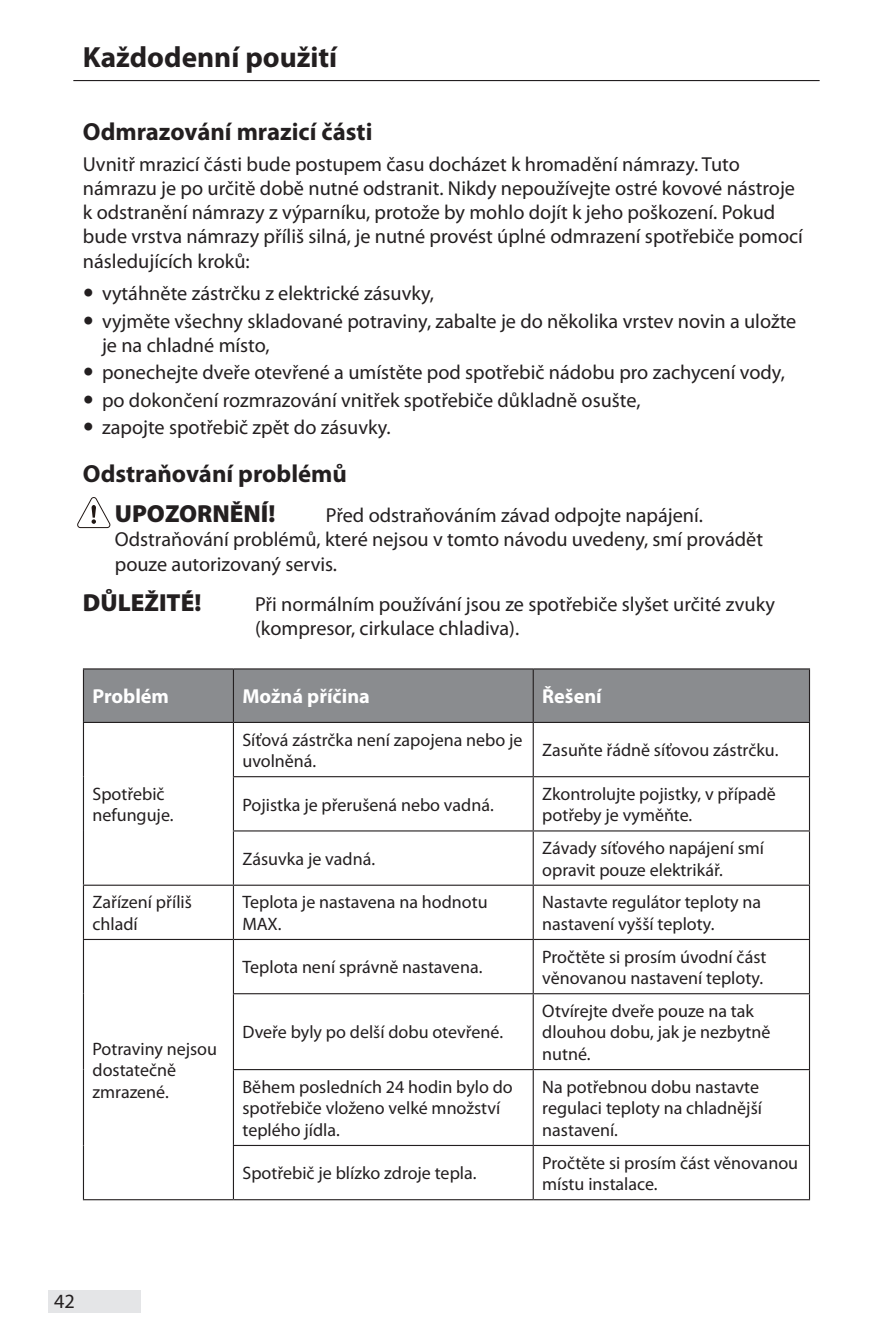
<style>
.page{position:relative;width:893px;height:1340px;background:#fff}
.page>*{position:absolute;margin:0;border:0;box-sizing:border-box;transform-origin:0 0}
.t1{font:700 29.25px "Myriad Pro";color:#231f20}
.NADP_01{font:700 24.75px "Myriad Pro";color:#231f20}
.CAUTION{font:900 24.75px "Myriad Pro";color:#231f20}
.IMPORTANT{font:900 24.75px "Myriad Pro";color:#231f20}
.txt{font:20.25px/24.3px "Myriad Pro";color:#231f20}
.CAUTION-2{font:20.25px/24.3px "Myriad Pro";color:#231f20}
.IMPORTANT-2{font:20.25px/24.3px "Myriad Pro";color:#231f20}
.txt_B_white{font:700 20.25px "Myriad Pro";color:#fff}
.txt_TAB{font:18px/21.6px "Myriad Pro";color:#231f20}
</style>
<div class="page">
<div style="left:48px;top:1290px;width:93px;height:22px;background:#e4e5e7"></div>
<hr style="left:73px;top:80px;width:747px;height:1px;background:#231f20">
<div style="left:84px;top:669px;width:725px;height:53px;background:#8a8c8f"></div>
<hr style="left:83px;top:668px;width:150px;height:1px;background:#231f20">
<hr style="left:83px;top:669px;width:1px;height:53px;background:#231f20">
<hr style="left:233px;top:668px;width:300px;height:1px;background:#231f20">
<hr style="left:233px;top:669px;width:1px;height:53px;background:#231f20">
<hr style="left:533px;top:668px;width:277px;height:1px;background:#231f20">
<hr style="left:533px;top:669px;width:1px;height:53px;background:#231f20">
<hr style="left:809px;top:669px;width:1px;height:53px;background:#231f20">
<hr style="left:83px;top:722px;width:150px;height:1px;background:#231f20">
<hr style="left:83px;top:723px;width:1px;height:53px;background:#231f20">
<hr style="left:233px;top:722px;width:300px;height:1px;background:#231f20">
<hr style="left:233px;top:723px;width:1px;height:53px;background:#231f20">
<hr style="left:533px;top:722px;width:277px;height:1px;background:#231f20">
<hr style="left:533px;top:723px;width:1px;height:53px;background:#231f20">
<hr style="left:809px;top:723px;width:1px;height:53px;background:#231f20">
<hr style="left:83px;top:776px;width:1px;height:55px;background:#231f20">
<hr style="left:233px;top:776px;width:300px;height:1px;background:#231f20">
<hr style="left:233px;top:777px;width:1px;height:53px;background:#231f20">
<hr style="left:533px;top:776px;width:277px;height:1px;background:#231f20">
<hr style="left:533px;top:777px;width:1px;height:53px;background:#231f20">
<hr style="left:809px;top:777px;width:1px;height:53px;background:#231f20">
<hr style="left:83px;top:831px;width:1px;height:53px;background:#231f20">
<hr style="left:233px;top:830px;width:300px;height:1px;background:#231f20">
<hr style="left:233px;top:831px;width:1px;height:53px;background:#231f20">
<hr style="left:533px;top:830px;width:277px;height:1px;background:#231f20">
<hr style="left:533px;top:831px;width:1px;height:53px;background:#231f20">
<hr style="left:809px;top:831px;width:1px;height:53px;background:#231f20">
<hr style="left:83px;top:884px;width:150px;height:1px;background:#231f20">
<hr style="left:83px;top:885px;width:1px;height:53px;background:#231f20">
<hr style="left:233px;top:884px;width:300px;height:1px;background:#231f20">
<hr style="left:233px;top:885px;width:1px;height:53px;background:#231f20">
<hr style="left:533px;top:884px;width:277px;height:1px;background:#231f20">
<hr style="left:533px;top:885px;width:1px;height:53px;background:#231f20">
<hr style="left:809px;top:885px;width:1px;height:53px;background:#231f20">
<hr style="left:83px;top:938px;width:150px;height:2px;background:#231f20">
<hr style="left:83px;top:940px;width:1px;height:53px;background:#231f20">
<hr style="left:233px;top:938px;width:300px;height:2px;background:#231f20">
<hr style="left:233px;top:940px;width:1px;height:53px;background:#231f20">
<hr style="left:533px;top:938px;width:277px;height:2px;background:#231f20">
<hr style="left:533px;top:940px;width:1px;height:53px;background:#231f20">
<hr style="left:809px;top:940px;width:1px;height:53px;background:#231f20">
<hr style="left:83px;top:993px;width:1px;height:76px;background:#231f20">
<hr style="left:233px;top:993px;width:300px;height:1px;background:#231f20">
<hr style="left:233px;top:994px;width:1px;height:75px;background:#231f20">
<hr style="left:533px;top:993px;width:277px;height:1px;background:#231f20">
<hr style="left:533px;top:994px;width:1px;height:75px;background:#231f20">
<hr style="left:809px;top:994px;width:1px;height:75px;background:#231f20">
<hr style="left:83px;top:1069px;width:1px;height:76px;background:#231f20">
<hr style="left:233px;top:1069px;width:300px;height:1px;background:#231f20">
<hr style="left:233px;top:1070px;width:1px;height:74px;background:#231f20">
<hr style="left:533px;top:1069px;width:277px;height:1px;background:#231f20">
<hr style="left:533px;top:1070px;width:1px;height:74px;background:#231f20">
<hr style="left:809px;top:1070px;width:1px;height:74px;background:#231f20">
<hr style="left:83px;top:1145px;width:1px;height:54px;background:#231f20">
<hr style="left:233px;top:1144px;width:300px;height:1px;background:#231f20">
<hr style="left:233px;top:1145px;width:1px;height:54px;background:#231f20">
<hr style="left:533px;top:1144px;width:277px;height:1px;background:#231f20">
<hr style="left:533px;top:1145px;width:1px;height:54px;background:#231f20">
<hr style="left:809px;top:1145px;width:1px;height:54px;background:#231f20">
<hr style="left:83px;top:1199px;width:150px;height:1px;background:#231f20">
<hr style="left:233px;top:1199px;width:300px;height:1px;background:#231f20">
<hr style="left:533px;top:1199px;width:277px;height:1px;background:#231f20">
<svg style="left:77px;top:497px;width:33px;height:31px"></svg>
<h1 class="t1" style="left:83px;top:38px;width:256px">Každodenní použití</h1>
<p class="NADP_01" style="left:83px;top:115px;width:291px">Odmrazování mrazicí části</p>
<p class="txt" style="left:83px;top:151px;width:722px">Uvnitř mrazicí části bude postupem času docházet k hromadění námrazy. Tuto námrazu je po určitě době nutné odstranit. Nikdy nepoužívejte ostré kovové nástroje k odstranění námrazy z výparníku, protože by mohlo dojít k jeho poškození. Pokud bude vrstva námrazy příliš silná, je nutné provést úplné odmrazení spotřebiče pomocí následujících kroků:</p>
<p class="txt" style="left:102px;top:281px;width:334px">vytáhněte zástrčku z elektrické zásuvky,</p>
<p class="txt" style="left:102px;top:308px;width:696px">vyjměte všechny skladované potraviny, zabalte je do několika vrstev novin a uložte je na chladné místo,</p>
<p class="txt" style="left:102px;top:360px;width:684px">ponechejte dveře otevřené a umístěte pod spotřebič nádobu pro zachycení vody,</p>
<p class="txt" style="left:102px;top:387px;width:540px">po dokončení rozmrazování vnitřek spotřebiče důkladně osušte,</p>
<p class="txt" style="left:102px;top:415px;width:290px">zapojte spotřebič zpět do zásuvky.</p>
<p class="NADP_01" style="left:83px;top:457px;width:266px">Odstraňování problémů</p>
<p class="CAUTION" style="left:115px;top:497px;width:162px">UPOZORNĚNÍ!</p>
<p class="CAUTION-2" style="left:115px;top:502px;width:650px;text-indent:211px">Před odstraňováním závad odpojte napájení.<br>Odstraňování problémů, které nejsou v tomto návodu uvedeny, smí provádět pouze autorizovaný servis.</p>
<p class="IMPORTANT" style="left:83px;top:586px;width:120px">DŮLEŽITÉ!</p>
<p class="IMPORTANT-2" style="left:255px;top:591px;width:521px">Při normálním používání jsou ze spotřebiče slyšet určité zvuky (kompresor, cirkulace chladiva).</p>
<p class="txt_B_white" style="left:92px;top:683px;width:78px">Problém</p>
<p class="txt_B_white" style="left:242px;top:683px;width:129px">Možná příčina</p>
<p class="txt_B_white" style="left:542px;top:683px;width:61px">Řešení</p>
<p class="txt_TAB" style="left:92px;top:782px;width:83px">Spotřebič nefunguje.</p>
<p class="txt_TAB" style="left:242px;top:728px;width:282px">Síťová zástrčka není zapojena nebo je uvolněná.</p>
<p class="txt_TAB" style="left:542px;top:739px;width:238px">Zasuňte řádně síťovou zástrčku.</p>
<p class="txt_TAB" style="left:242px;top:793px;width:253px">Pojistka je přerušená nebo vadná.</p>
<p class="txt_TAB" style="left:542px;top:782px;width:235px">Zkontrolujte pojistky, v případě potřeby je vyměňte.</p>
<p class="txt_TAB" style="left:242px;top:847px;width:134px">Zásuvka je vadná.</p>
<p class="txt_TAB" style="left:542px;top:837px;width:223px">Závady síťového napájení smí opravit pouze elektrikář.</p>
<p class="txt_TAB" style="left:92px;top:891px;width:101px">Zařízení příliš chladí</p>
<p class="txt_TAB" style="left:242px;top:891px;width:247px">Teplota je nastavena na hodnotu<br>MAX.</p>
<p class="txt_TAB" style="left:542px;top:891px;width:220px">Nastavte regulátor teploty na nastavení vyšší teploty.</p>
<p class="txt_TAB" style="left:93px;top:1037px;width:126px">Potraviny nejsou dostatečně zmrazené.</p>
<p class="txt_TAB" style="left:242px;top:956px;width:241px">Teplota není správně nastavena.</p>
<p class="txt_TAB" style="left:542px;top:945px;width:226px">Pročtěte si prosím úvodní část věnovanou nastavení teploty.</p>
<p class="txt_TAB" style="left:242px;top:1021px;width:262px">Dveře byly po delší dobu otevřené.</p>
<p class="txt_TAB" style="left:542px;top:999px;width:230px">Otvírejte dveře pouze na tak dlouhou dobu, jak je nezbytně nutné.</p>
<p class="txt_TAB" style="left:242px;top:1075px;width:272px">Během posledních 24 hodin bylo do spotřebiče vloženo velké množství teplého jídla.</p>
<p class="txt_TAB" style="left:542px;top:1075px;width:221px">Na potřebnou dobu nastavte regulaci teploty na chladnější nastavení.</p>
<p class="txt_TAB" style="left:242px;top:1162px;width:236px">Spotřebič je blízko zdroje tepla.</p>
<p class="txt_TAB" style="left:542px;top:1151px;width:257px">Pročtěte si prosím část věnovanou místu instalace.</p>
<p class="txt" style="left:54px;top:1288px;width:22px">42</p>
</div>
